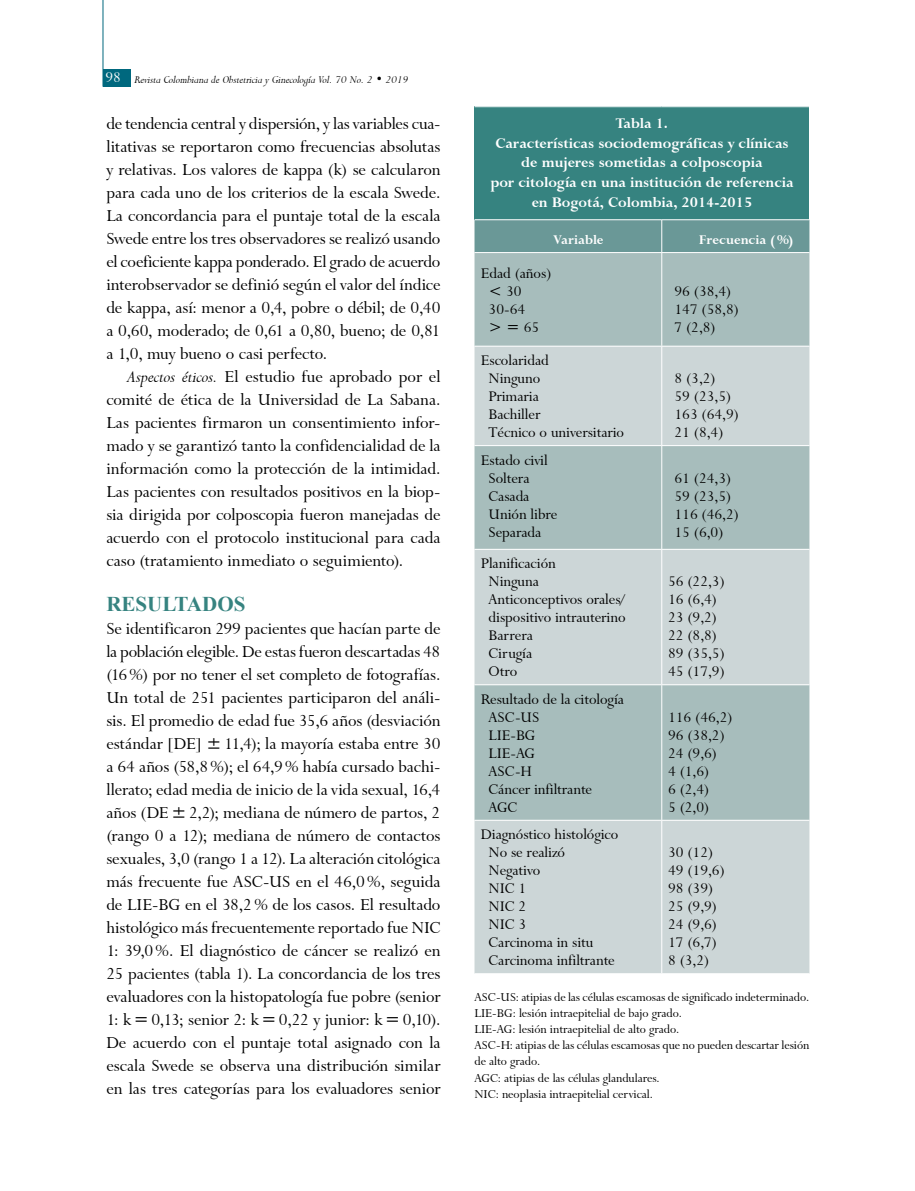
<style>
.page{position:relative;width:915px;height:1191px;background:#fff}
.page>*{position:absolute;margin:0;border:0;box-sizing:border-box;transform-origin:0 0}
._005-SUBTI_1{font:700 21px "Times New Roman";color:#368380}
._006-PRIMER_PÁRRAFO{font:18.75px/23px "Lapidary 333 BT";color:#000;text-align:justify}
._008-PÁRR_SECUNDARIO{font:18.75px/23px "Lapidary 333 BT";color:#000;text-align:justify}
._021-TEX_TABLAS{font:16.5px "Lapidary 333 BT";color:#000}
._022-TIT_TABLAS{font:700 16.5px/19.8px "Lapidary 333 BT";color:#fff;text-align:center}
._008-PÁRR_SECUNDARIO-2{font:700 15px "Lapidary 333 BT";letter-spacing:.005em;color:#fff}
._017-PIES_DE_FOTO{font:13.5px/16.2px "Lapidary 333 BT";color:#000}
.t1{font:italic 12px "Lapidary 333 BT";color:#000}
.s1{font-style:normal;font-size:16.5px;color:#fff}
.s2{font-style:italic}
</style>
<div class="page">
<div style="left:103px;top:70px;width:27px;height:17px;background:#00687e"></div>
<hr style="left:103px;top:0;width:1px;height:87px;background:#00687e">
<div style="left:474px;top:107px;width:335px;height:113px;background:#368380"></div>
<div style="left:474px;top:220px;width:335px;height:32px;background:#6a9897"></div>
<div style="left:474px;top:253px;width:335px;height:93px;background:#a7bdbc"></div>
<svg style="left:474px;top:347px;width:335px;height:626px;background:#becccc"></svg>
<hr style="left:661px;top:220px;width:1px;height:32px;background:#fff">
<hr style="left:661px;top:253px;width:1px;height:93px;background:#fff">
<hr style="left:661px;top:346px;width:1px;height:99px;background:#fff">
<hr style="left:474px;top:445px;width:187px;height:1px;background:#fff">
<hr style="left:661px;top:445px;width:148px;height:1px;background:#fff">
<hr style="left:661px;top:446px;width:1px;height:103px;background:#fff">
<hr style="left:474px;top:549px;width:187px;height:1px;background:#fff">
<hr style="left:661px;top:549px;width:148px;height:1px;background:#fff">
<hr style="left:661px;top:549px;width:1px;height:135px;background:#fff">
<hr style="left:474px;top:684px;width:187px;height:1px;background:#fff">
<hr style="left:661px;top:684px;width:148px;height:1px;background:#fff">
<hr style="left:661px;top:685px;width:1px;height:135px;background:#fff">
<hr style="left:474px;top:820px;width:187px;height:1px;background:#fff">
<hr style="left:661px;top:820px;width:148px;height:1px;background:#fff">
<hr style="left:661px;top:820px;width:1px;height:153px;background:#fff">
<hr style="left:474px;top:219px;width:187px;height:1px;background:#fff">
<hr style="left:661px;top:219px;width:148px;height:1px;background:#fff">
<p class="t1" style="left:105px;top:73px;width:304px"><span class="s1">98</span> Revista Colombiana de Obstetricia y Ginecología Vol. 70 No. 2 • 2019</p>
<p class="_008-PÁRR_SECUNDARIO" style="left:106px;top:112px;width:335px">de tendencia central y dispersión, y las variables cua&shy;litativas se reportaron como frecuencias absolutas y relativas. Los valores de kappa (k) se calcularon para cada uno de los criterios de la escala Swede.<br>La concordancia para el puntaje total de la escala Swede entre los tres observadores se realizó usando el coeficiente kappa ponderado. El grado de acuerdo interobservador se definió según el valor del índice de kappa, así: menor a 0,4, pobre o débil; de 0,40 a 0,60, moderado; de 0,61 a 0,80, bueno; de 0,81 a 1,0, muy bueno o casi perfecto.</p>
<p class="_008-PÁRR_SECUNDARIO" style="left:106px;top:365px;width:335px;text-indent:21px"><span class="s2">Aspectos éticos.</span> El estudio fue aprobado por el comité de ética de la Universidad de La Sabana.<br>Las pacientes firmaron un consentimiento infor&shy;mado y se garantizó tanto la confidencialidad de la información como la protección de la intimidad.<br>Las pacientes con resultados positivos en la biop&shy;sia dirigida por colposcopia fueron manejadas de acuerdo con el protocolo institucional para cada caso (tratamiento inmediato o seguimiento).</p>
<p class="_005-SUBTI_1" style="left:106px;top:590px;width:140px">RESULTADOS</p>
<p class="_006-PRIMER_PÁRRAFO" style="left:106px;top:617px;width:335px">Se identificaron 299 pacientes que hacían parte de la población elegible. De estas fueron descartadas 48 (16%) por no tener el set completo de fotografías.<br>Un total de 251 pacientes participaron del análi&shy;sis. El promedio de edad fue 35,6 años (desviación estándar [DE] ±11,4); la mayoría estaba entre 30 a 64 años (58,8%); el 64,9% había cursado bachi&shy;llerato; edad media de inicio de la vida sexual, 16,4 años (DE±2,2); mediana de número de partos, 2 (rango 0 a 12); mediana de número de contactos sexuales, 3,0 (rango 1 a 12). La alteración citológica más frecuente fue ASC-US en el 46,0%, seguida de LIE-BG en el 38,2% de los casos. El resultado histológico más frecuentemente reportado fue NIC 1: 39,0%. El diagnóstico de cáncer se realizó en 25 pacientes (tabla 1). La concordancia de los tres evaluadores con la histopatología fue pobre (senior 1: k=0,13; senior 2: k=0,22 y junior: k=0,10).<br>De acuerdo con el puntaje total asignado con la escala Swede se observa una distribución similar en las tres categorías para los evaluadores senior</p>
<p class="_022-TIT_TABLAS" style="left:615px;top:113px;width:54px">Tabla 1.</p>
<p class="_022-TIT_TABLAS" style="left:495px;top:133px;width:295px">Características sociodemográficas y clínicas</p>
<p class="_022-TIT_TABLAS" style="left:521px;top:153px;width:243px">de mujeres sometidas a colposcopia</p>
<p class="_022-TIT_TABLAS" style="left:490px;top:173px;width:305px">por citología en una institución de referencia en Bogotá, Colombia, 2014-2015</p>
<p class="_008-PÁRR_SECUNDARIO-2" style="left:553px;top:231px;width:51px">Variable</p>
<p class="_008-PÁRR_SECUNDARIO-2" style="left:698px;top:231px;width:96px">Frecuencia (%)</p>
<p class="_021-TEX_TABLAS" style="left:480px;top:263px;width:72px">Edad (años)</p>
<p class="_021-TEX_TABLAS" style="left:488px;top:281px;width:35px">&lt; 30</p>
<p class="_021-TEX_TABLAS" style="left:488px;top:299px;width:38px">30-64</p>
<p class="_021-TEX_TABLAS" style="left:488px;top:317px;width:52px">&gt; = 65</p>
<p class="_021-TEX_TABLAS" style="left:674px;top:281px;width:58px">96 (38,4)</p>
<p class="_021-TEX_TABLAS" style="left:674px;top:299px;width:66px">147 (58,8)</p>
<p class="_021-TEX_TABLAS" style="left:674px;top:317px;width:43px">7 (2,8)</p>
<p class="_021-TEX_TABLAS" style="left:480px;top:351px;width:69px">Escolaridad</p>
<p class="_021-TEX_TABLAS" style="left:488px;top:369px;width:53px">Ninguno</p>
<p class="_021-TEX_TABLAS" style="left:488px;top:387px;width:52px">Primaria</p>
<p class="_021-TEX_TABLAS" style="left:488px;top:405px;width:53px">Bachiller</p>
<p class="_021-TEX_TABLAS" style="left:488px;top:423px;width:137px">Técnico o universitario</p>
<p class="_021-TEX_TABLAS" style="left:480px;top:450px;width:68px">Estado civil</p>
<p class="_021-TEX_TABLAS" style="left:488px;top:468px;width:42px">Soltera</p>
<p class="_021-TEX_TABLAS" style="left:488px;top:486px;width:42px">Casada</p>
<p class="_021-TEX_TABLAS" style="left:488px;top:504px;width:70px">Unión libre</p>
<p class="_021-TEX_TABLAS" style="left:488px;top:522px;width:54px">Separada</p>
<p class="_021-TEX_TABLAS" style="left:480px;top:554px;width:76px">Planificación</p>
<p class="_021-TEX_TABLAS" style="left:488px;top:572px;width:52px">Ninguna</p>
<p class="_021-TEX_TABLAS" style="left:488px;top:590px;width:138px">Anticonceptivos orales/</p>
<p class="_021-TEX_TABLAS" style="left:488px;top:608px;width:138px">dispositivo intrauterino</p>
<p class="_021-TEX_TABLAS" style="left:488px;top:626px;width:46px">Barrera</p>
<p class="_021-TEX_TABLAS" style="left:488px;top:644px;width:45px">Cirugía</p>
<p class="_021-TEX_TABLAS" style="left:488px;top:662px;width:30px">Otro</p>
<p class="_021-TEX_TABLAS" style="left:480px;top:689px;width:144px">Resultado de la citología</p>
<p class="_021-TEX_TABLAS" style="left:488px;top:707px;width:52px">ASC-US</p>
<p class="_021-TEX_TABLAS" style="left:488px;top:725px;width:48px">LIE-BG</p>
<p class="_021-TEX_TABLAS" style="left:488px;top:743px;width:48px">LIE-AG</p>
<p class="_021-TEX_TABLAS" style="left:488px;top:761px;width:45px">ASC-H</p>
<p class="_021-TEX_TABLAS" style="left:488px;top:779px;width:105px">Cáncer infiltrante</p>
<p class="_021-TEX_TABLAS" style="left:488px;top:797px;width:30px">AGC</p>
<p class="_021-TEX_TABLAS" style="left:674px;top:369px;width:43px">8 (3,2)</p>
<p class="_021-TEX_TABLAS" style="left:674px;top:387px;width:58px">59 (23,5)</p>
<p class="_021-TEX_TABLAS" style="left:674px;top:405px;width:66px">163 (64,9)</p>
<p class="_021-TEX_TABLAS" style="left:674px;top:423px;width:50px">21 (8,4)</p>
<p class="_021-TEX_TABLAS" style="left:674px;top:468px;width:58px">61 (24,3)</p>
<p class="_021-TEX_TABLAS" style="left:674px;top:486px;width:58px">59 (23,5)</p>
<p class="_021-TEX_TABLAS" style="left:674px;top:504px;width:66px">116 (46,2)</p>
<p class="_021-TEX_TABLAS" style="left:674px;top:522px;width:50px">15 (6,0)</p>
<p class="_021-TEX_TABLAS" style="left:668px;top:572px;width:58px">56 (22,3)</p>
<p class="_021-TEX_TABLAS" style="left:668px;top:590px;width:50px">16 (6,4)</p>
<p class="_021-TEX_TABLAS" style="left:668px;top:608px;width:50px">23 (9,2)</p>
<p class="_021-TEX_TABLAS" style="left:668px;top:626px;width:50px">22 (8,8)</p>
<p class="_021-TEX_TABLAS" style="left:668px;top:644px;width:58px">89 (35,5)</p>
<p class="_021-TEX_TABLAS" style="left:668px;top:662px;width:58px">45 (17,9)</p>
<p class="_021-TEX_TABLAS" style="left:668px;top:707px;width:66px">116 (46,2)</p>
<p class="_021-TEX_TABLAS" style="left:668px;top:725px;width:58px">96 (38,2)</p>
<p class="_021-TEX_TABLAS" style="left:668px;top:743px;width:50px">24 (9,6)</p>
<p class="_021-TEX_TABLAS" style="left:668px;top:761px;width:43px">4 (1,6)</p>
<p class="_021-TEX_TABLAS" style="left:668px;top:779px;width:43px">6 (2,4)</p>
<p class="_021-TEX_TABLAS" style="left:668px;top:797px;width:43px">5 (2,0)</p>
<p class="_021-TEX_TABLAS" style="left:480px;top:825px;width:139px">Diagnóstico histológico</p>
<p class="_021-TEX_TABLAS" style="left:488px;top:843px;width:78px">No se realizó</p>
<p class="_021-TEX_TABLAS" style="left:488px;top:861px;width:53px">Negativo</p>
<p class="_021-TEX_TABLAS" style="left:488px;top:879px;width:39px">NIC 1</p>
<p class="_021-TEX_TABLAS" style="left:488px;top:897px;width:39px">NIC 2</p>
<p class="_021-TEX_TABLAS" style="left:488px;top:915px;width:39px">NIC 3</p>
<p class="_021-TEX_TABLAS" style="left:488px;top:933px;width:106px">Carcinoma in situ</p>
<p class="_021-TEX_TABLAS" style="left:488px;top:951px;width:128px">Carcinoma infiltrante</p>
<p class="_021-TEX_TABLAS" style="left:668px;top:843px;width:47px">30 (12)</p>
<p class="_021-TEX_TABLAS" style="left:668px;top:861px;width:58px">49 (19,6)</p>
<p class="_021-TEX_TABLAS" style="left:668px;top:879px;width:47px">98 (39)</p>
<p class="_021-TEX_TABLAS" style="left:668px;top:897px;width:50px">25 (9,9)</p>
<p class="_021-TEX_TABLAS" style="left:668px;top:915px;width:50px">24 (9,6)</p>
<p class="_021-TEX_TABLAS" style="left:668px;top:933px;width:50px">17 (6,7)</p>
<p class="_021-TEX_TABLAS" style="left:668px;top:951px;width:43px">8 (3,2)</p>
<p class="_017-PIES_DE_FOTO" style="left:474px;top:988px;width:336px">ASC-US: atipias de las células escamosas de significado indeterminado.</p>
<p class="_017-PIES_DE_FOTO" style="left:474px;top:1004px;width:209px">LIE-BG: lesión intraepitelial de bajo grado.</p>
<p class="_017-PIES_DE_FOTO" style="left:474px;top:1021px;width:206px">LIE-AG: lesión intraepitelial de alto grado.</p>
<p class="_017-PIES_DE_FOTO" style="left:474px;top:1037px;width:336px">ASC-H: atipias de las células escamosas que no pueden descartar lesión de alto grado.</p>
<p class="_017-PIES_DE_FOTO" style="left:474px;top:1069px;width:187px">AGC: atipias de las células glandulares.</p>
<p class="_017-PIES_DE_FOTO" style="left:474px;top:1085px;width:180px">NIC: neoplasia intraepitelial cervical.</p>
</div>
